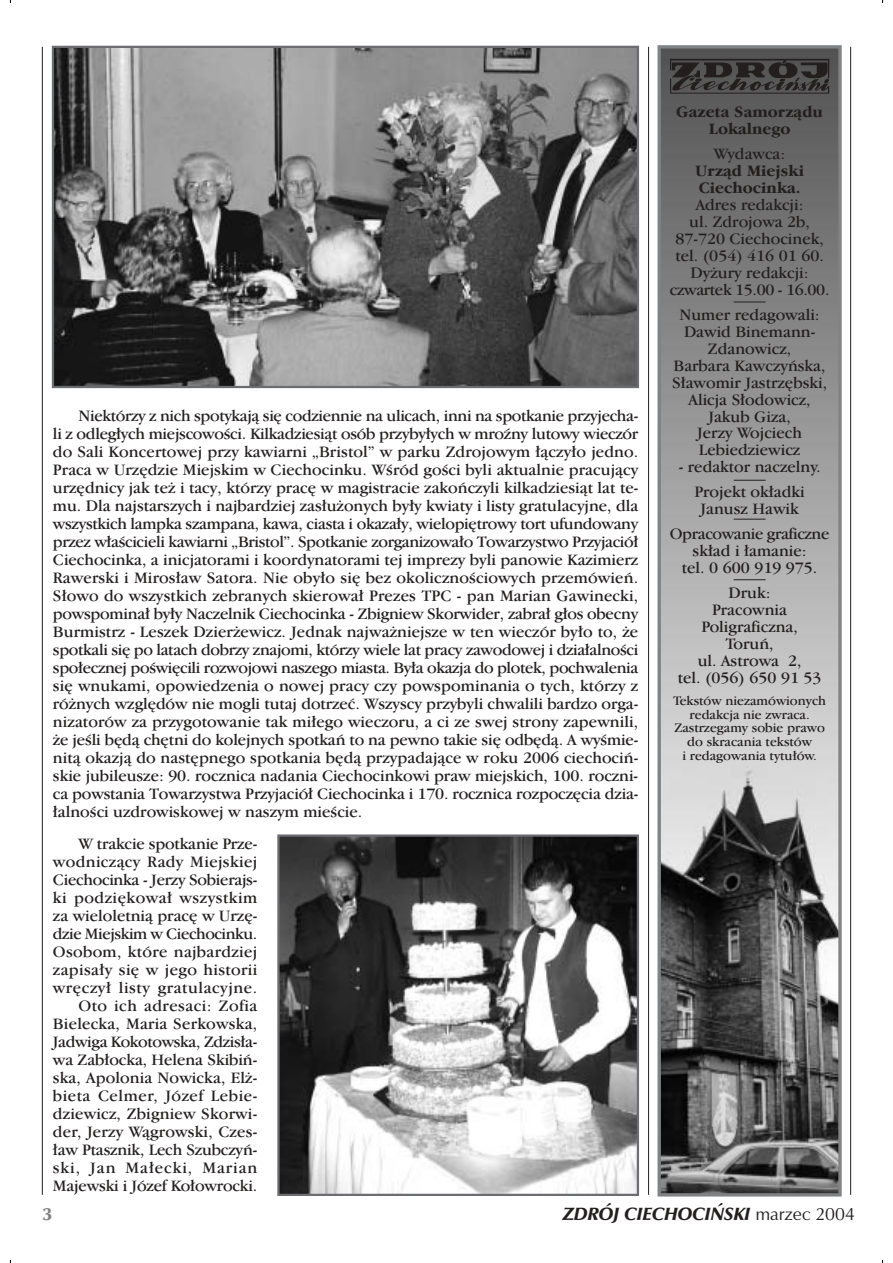
<style>
.page{position:relative;width:893px;height:1263px;background:#fff}
.page>*{position:absolute;margin:0;border:0;box-sizing:border-box;transform-origin:0 0}
.t1{font:italic 900 18px "Zapf Humanist 601 PL";color:#231f1f}
.t2{font:900 18px "Zapf Humanist 601 PL";color:#808284}
.t3{font:16.5px/18px "Garamond ITCPL";color:#231f1f;text-align:center}
.t4{font:700 16.5px/17px "Garamond ITCPL";color:#231f1f;text-align:center}
.t5{font:16.5px/24.9px "Garamond ITCPL";letter-spacing:-.02em;color:#231f1f;text-align:center}
.t6{font:13.5px/14px "Garamond ITCPL";color:#231f1f;text-align:center}
.s1{font-weight:400;font-style:normal}
</style>
<div class="page">
<img style="left:661px;top:49px;width:176px;height:1144px">
<div style="left:657px;top:45px;width:184px;height:1152px;border:3px solid #808284"></div>
<hr style="left:42px;top:47px;width:1px;height:1148px;background:#231f1f">
<hr style="left:648px;top:47px;width:1px;height:1148px;background:#231f1f">
<hr style="left:850px;top:47px;width:1px;height:1148px;background:#231f1f">
<hr style="left:733px;top:519px;width:32px;height:1px;background:#231f1f">
<hr style="left:733px;top:480px;width:32px;height:1px;background:#231f1f">
<hr style="left:733px;top:302px;width:32px;height:1px;background:#231f1f">
<svg style="left:670px;top:59px;width:159px;height:35px;background:#3d3b3b"></svg>
<hr style="left:733px;top:579px;width:32px;height:1px;background:#231f1f">
<img style="left:55px;top:49px;width:581px;height:336px">
<div style="left:52px;top:46px;width:587px;height:342px;border:2px solid #6c6d70"></div>
<img style="left:280px;top:837px;width:356px;height:356px">
<div style="left:277px;top:834px;width:362px;height:362px;border:2px solid #6c6d70"></div>
<p class="t3" style="left:53px;top:409px;width:587px;text-align:justify;text-indent:26px">Niektórzy z nich spotykajà si´ codziennie na ulicach, inni na spotkanie przyjecha&shy;li z odleg∏ych miejscowoÊci. Kilkadziesiàt osób przyby∏ych w mroêny lutowy wieczór do Sali Koncertowej przy kawiarni „Bristol” w parku Zdrojowym ∏àczy∏o jedno.<br>Praca w Urz´dzie Miejskim w Ciechocinku. WÊród goÊci byli aktualnie pracujàcy urz´dnicy jak te˝ i tacy, którzy prac´ w magistracie zakoƒczyli kilkadziesiàt lat te&shy;mu. Dla najstarszych i najbardziej zas∏u˝onych by∏y kwiaty i listy gratulacyjne, dla wszystkich lampka szampana, kawa, ciasta i okaza∏y, wielopi´trowy tort ufundowany przez w∏aÊcicieli kawiarni „Bristol”. Spotkanie zorganizowa∏o Towarzystwo Przyjació∏ Ciechocinka, a inicjatorami i koordynatorami tej imprezy byli panowie Kazimierz Rawerski i Miros∏aw Satora. Nie oby∏o si´ bez okolicznoÊciowych przemówieƒ.<br>S∏owo do wszystkich zebranych skierowa∏ Prezes TPC - pan Marian Gawinecki, powspomina∏ by∏y Naczelnik Ciechocinka - Zbigniew Skorwider, zabra∏ g∏os obecny Burmistrz - Leszek Dzier˝ewicz. Jednak najwa˝niejsze w ten wieczór by∏o to, ˝e spotkali si´ po latach dobrzy znajomi, którzy wiele lat pracy zawodowej i dzia∏alnoÊci spo∏ecznej poÊwi´cili rozwojowi naszego miasta. By∏a okazja do plotek, pochwalenia si´ wnukami, opowiedzenia o nowej pracy czy powspominania o tych, którzy z ró˝nych wzgl´dów nie mogli tutaj dotrzeç. Wszyscy przybyli chwalili bardzo orga&shy;nizatorów za przygotowanie tak mi∏ego wieczoru, a ci ze swej strony zapewnili, ˝e jeÊli b´dà ch´tni do kolejnych spotkaƒ to na pewno takie si´ odb´dà. A wyÊmie&shy;nità okazjà do nast´pnego spotkania b´dà przypadajàce w roku 2006 ciechociƒ&shy;skie jubileusze: 90. rocznica nadania Ciechocinkowi praw miejskich, 100. roczni&shy;ca powstania Towarzystwa Przyjació∏ Ciechocinka i 170. rocznica rozpocz´cia dzia-∏alnoÊci uzdrowiskowej w naszym mieÊcie.</p>
<p class="t3" style="left:53px;top:836px;width:206px;text-align:right">W trakcie spotkanie Prze&shy;wodniczàcy Rady Miejskiej<br>Ciechocinka - Jerzy Sobierajs&shy;ki podzi´kowa∏ wszystkim za wieloletnià prac´ w Urz´- dzie Miejskim w Ciechocinku.<br>Osobom, które najbardziej zapisa∏y si´ w jego historii wr´czy∏ listy gratulacyjne.<br>Oto ich adresaci: Zofia<br>Bielecka, Maria Serkowska,<br>Jadwiga Kokotowska, Zdzis∏a&shy;wa Zab∏ocka, Helena Skibiƒ&shy;ska, Apolonia Nowicka, El˝- bieta Celmer, Józef Lebie&shy;dziewicz, Zbigniew Skorwi&shy;der, Jerzy Wàgrowski, Czes-∏aw Ptasznik, Lech Szubczyƒ&shy;ski, Jan Ma∏ecki, Marian<br>Majewski i Józef Ko∏owrocki.</p>
<p class="t4" style="left:676px;top:105px;width:148px">Gazeta Samorzàdu<br>Lokalnego</p>
<p class="t3" style="left:714px;top:146px;width:73px">Wydawca:</p>
<p class="t4" style="left:695px;top:164px;width:110px;text-align:left">Urzàd Miejski<br>Ciechocinka.</p>
<p class="t3" style="left:669px;top:198px;width:161px;line-height:17px">Adres redakcji:<br>ul. Zdrojowa 2b,<br>87-720 Ciechocinek, tel. (054) 416 01 60.<br>Dy˝ury redakcji: czwartek 15.00 - 16.00.</p>
<p class="t3" style="left:672px;top:307px;width:156px;line-height:17px">Numer redagowali:<br>Dawid Binemann-<br>Zdanowicz,<br>Barbara Kawczyƒska,<br>S∏awomir Jastrz´bski,<br>Alicja S∏odowicz,<br>Jakub Giza,<br>Jerzy Wojciech<br>Lebiedziewicz</p>
<p class="t3" style="left:678px;top:456px;width:143px;line-height:24.9px">- redaktor naczelny.<br>Projekt ok∏adki</p>
<p class="t5" style="left:669px;top:498px;width:161px">Janusz Hawik<br>Opracowanie graficzne</p>
<p class="t3" style="left:681px;top:544px;width:137px;line-height:17px">sk∏ad i ∏amanie: tel. 0 600 919 975.</p>
<p class="t3" style="left:677px;top:586px;width:145px;line-height:17px">Druk:<br>Pracownia<br>Poligraficzna,<br>Toruƒ,<br>ul. Astrowa 2,<br>tel. (056) 650 91 53</p>
<p class="t6" style="left:673px;top:694px;width:154px">Tekstów niezamówionych redakcja nie zwraca.<br>Zastrzegamy sobie prawo do skracania tekstów<br>i redagowania tytu∏ów.</p>
<p class="t2" style="left:42px;top:1207px;width:11px">3</p>
<p class="t1" style="left:562px;top:1207px;width:293px">ZDRÓJ CIECHOCI¡SKI <span class="s1">marzec 2004</span></p>
</div>
